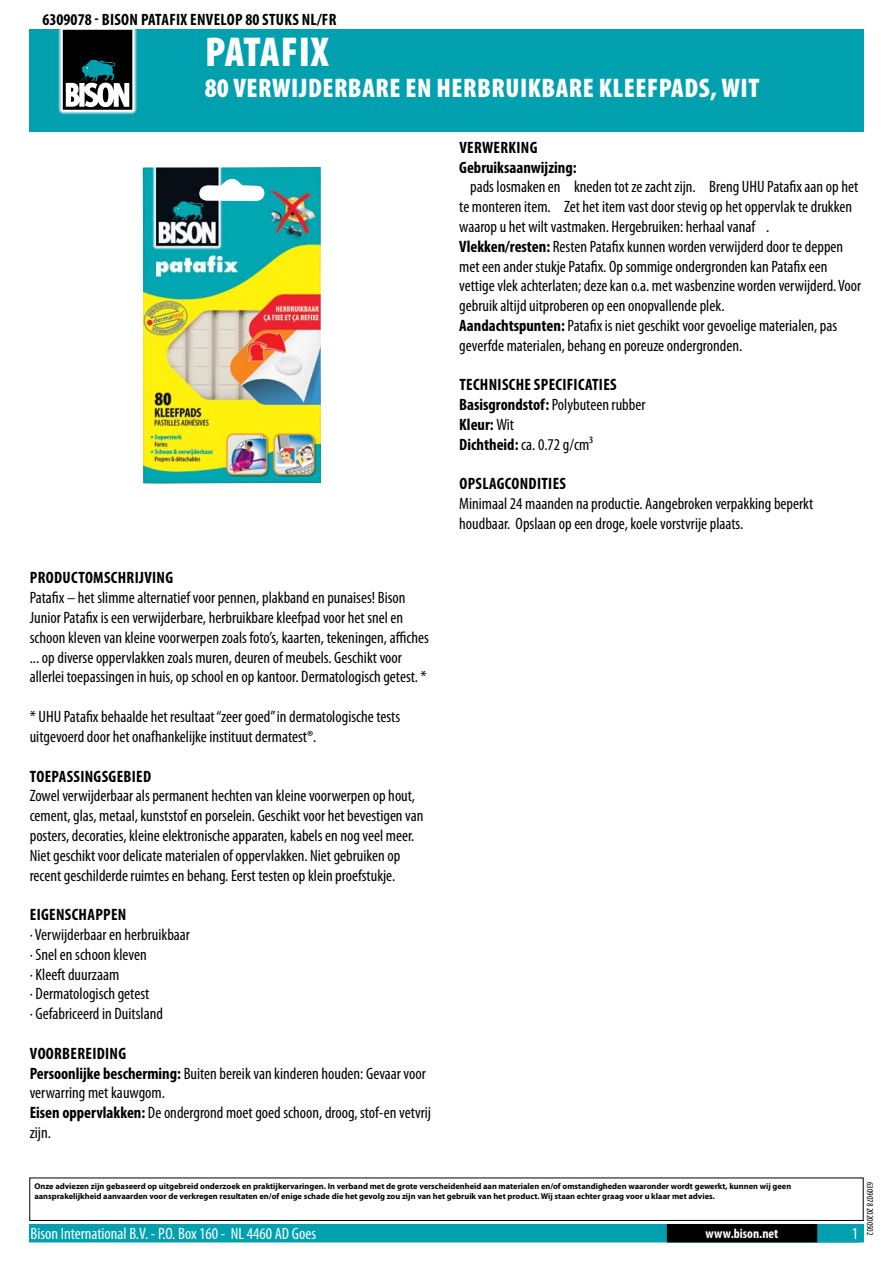
<style>
.page{position:relative;width:893px;height:1263px;background:#fff}
.page>*{position:absolute;margin:0;border:0;box-sizing:border-box;transform-origin:0 0}
.t1{font:900 condensed 42px "Myriad Pro";letter-spacing:.02em;color:#fff}
.t2{font:900 condensed 27px "Myriad Pro";letter-spacing:.02em;color:#fff}
.t3{font:condensed 16.5px/19.8px "Myriad Pro";color:#000}
.t4{font:700 condensed 16.5px/19.8px "Myriad Pro";letter-spacing:.02em;color:#000}
.t5{font:condensed 16.5px "Myriad Pro";color:#fff}
.t6{font:700 condensed 13.5px "Myriad Pro";color:#fff}
.t7{font:condensed 9px "Myriad Pro";color:#000}
.t8{font:700 8.4px/10.1px "Myriad Pro";color:#000}
.s1{font-weight:700}
.s2{font-weight:400}
</style>
<div class="page">
<div style="left:30px;top:1225px;width:833px;height:17px;background:#00a0af"></div>
<div style="left:29px;top:1224px;width:835px;height:18px;border:2px solid #00a0af"></div>
<div style="left:816px;top:1224px;width:44px;height:18px;border:2px solid #00a0af"></div>
<div style="left:668px;top:1225px;width:148px;height:17px;background:#000"></div>
<div style="left:667px;top:1224px;width:150px;height:18px;border:2px solid #000"></div>
<div style="left:29px;top:1177px;width:835px;height:44px;border:1px solid #000"></div>
<div style="left:30px;top:30px;width:834px;height:102px;background:#00a0af"></div>
<svg style="left:58px;top:30px;width:79px;height:85px;background:#485c5e"></svg>
<img style="left:143px;top:167px;width:178px;height:317px">
<p class="t4" style="left:43px;top:9px;width:295px">6309078 - BISON PATAFIX ENVELOP 80 STUKS NL/FR</p>
<h1 class="t1" style="left:205px;top:25px;width:125px">PATAFIX</h1>
<h2 class="t2" style="left:205px;top:70px;width:556px">80 VERWIJDERBARE EN HERBRUIKBARE KLEEFPADS, WIT</h2>
<p class="t4" style="left:30px;top:568px;width:145px">PRODUCTOMSCHRIJVING</p>
<p class="t3" style="left:30px;top:588px;width:401px">Patafix – het slimme alternatief voor pennen, plakband en punaises! Bison Junior Patafix is een verwijderbare, herbruikbare kleefpad voor het snel en schoon kleven van kleine voorwerpen zoals foto’s, kaarten, tekeningen, affiches ... op diverse oppervlakken zoals muren, deuren of meubels. Geschikt voor allerlei toepassingen in huis, op school en op kantoor. Dermatologisch getest. *</p>
<p class="t3" style="left:30px;top:706px;width:372px">* UHU Patafix behaalde het resultaat “zeer goed” in dermatologische tests uitgevoerd door het onafhankelijke instituut dermatest®.</p>
<p class="t4" style="left:30px;top:766px;width:115px">TOEPASSINGSGEBIED</p>
<p class="t3" style="left:30px;top:786px;width:395px">Zowel verwijderbaar als permanent hechten van kleine voorwerpen op hout, cement, glas, metaal, kunststof en porselein. Geschikt voor het bevestigen van posters, decoraties, kleine elektronische apparaten, kabels en nog veel meer.<br>Niet geschikt voor delicate materialen of oppervlakken. Niet gebruiken op recent geschilderde ruimtes en behang. Eerst testen op klein proefstukje.</p>
<p class="t4" style="left:30px;top:904px;width:98px">EIGENSCHAPPEN</p>
<p class="t3" style="left:30px;top:924px;width:162px">· Verwijderbaar en herbruikbaar · Snel en schoon kleven<br>· Kleeft duurzaam<br>· Dermatologisch getest<br>· Gefabriceerd in Duitsland</p>
<p class="t4" style="left:30px;top:1043px;width:33px">VOORBERE</p>
<p class="t3" style="left:30px;top:1043px;width:403px;text-indent:63px"><span class="s1">IDING<br>PERSOONLIJKE BESCHERMING:</span> Buiten bereik van kinderen houden: Gevaar voor verwarring met kauwgom.<br><span class="s1">EISEN OPPERVLAKKEN:</span> De ondergrond moet goed schoon, droog, stof-en vetvrij zijn.</p>
<p class="t4" style="left:459px;top:137px;width:119px">VERWERKING<br>GEBRUIKSAANWIJZING:</p>
<p class="t3" style="left:459px;top:177px;width:404px">➊ pads losmaken en kneden tot ze zacht zijn. Breng UHU Patafix aan op het te monteren item. Zet het item vast door stevig op het oppervlak te drukken waarop u het wilt vastmaken. Hergebruiken: herhaal vanaf .<br><span class="s1">VLEKKEN/RESTEN:</span> Resten Patafix kunnen worden verwijderd door te deppen met een ander stukje Patafix. Op sommige ondergronden kan Patafix een vettige vlek achterlaten; deze kan o.a. met wasbenzine worden verwijderd. Voor gebruik altijd uitproberen op een onopvallende plek.<br><span class="s1">AANDACHTSPUNTEN:</span> Patafix is niet geschikt voor gevoelige materialen, pas geverfde materialen, behang en poreuze ondergronden.</p>
<p class="t4" style="left:459px;top:375px;width:188px">TECHNISCHE SPECIFICATIES<br>BASISGRONDSTOF: <span class="s2">Polybuteen rubber<br></span>KLEUR: <span class="s2">Wit<br></span>DICHTHEID: <span class="s2">ca. 0.72 g/cm³</span></p>
<p class="t4" style="left:459px;top:474px;width:108px">OPSLAGCONDITIES</p>
<p class="t3" style="left:459px;top:494px;width:356px">Minimaal 24 maanden na productie. Aangebroken verpakking beperkt houdbaar. Opslaan op een droge, koele vorstvrije plaats.</p>
<p class="t8" style="left:34px;top:1181px;width:758px">Onze adviezen zijn gebaseerd op uitgebreid onderzoek en praktijkervaringen. In verband met de grote verscheidenheid aan materialen en/of omstandigheden waaronder wordt gewerkt, kunnen wij geen aansprakelijkheid aanvaarden voor de verkregen resultaten en/of enige schade die het gevolg zou zijn van het gebruik van het product. Wij staan echter graag voor u klaar met advies.</p>
<p class="t5" style="left:31px;top:1224px;width:287px">Bison International B.V. - P.O. Box 160 - NL 4460 AD Goes</p>
<p class="t6" style="left:706px;top:1225px;width:74px">WWW.BISON.NET</p>
<p class="t5" style="left:852px;top:1224px;width:8px">1</p>
<p class="t7" style="left:875px;top:1182px;width:55px;rotate:90deg">6309078 20200502</p>
</div>
